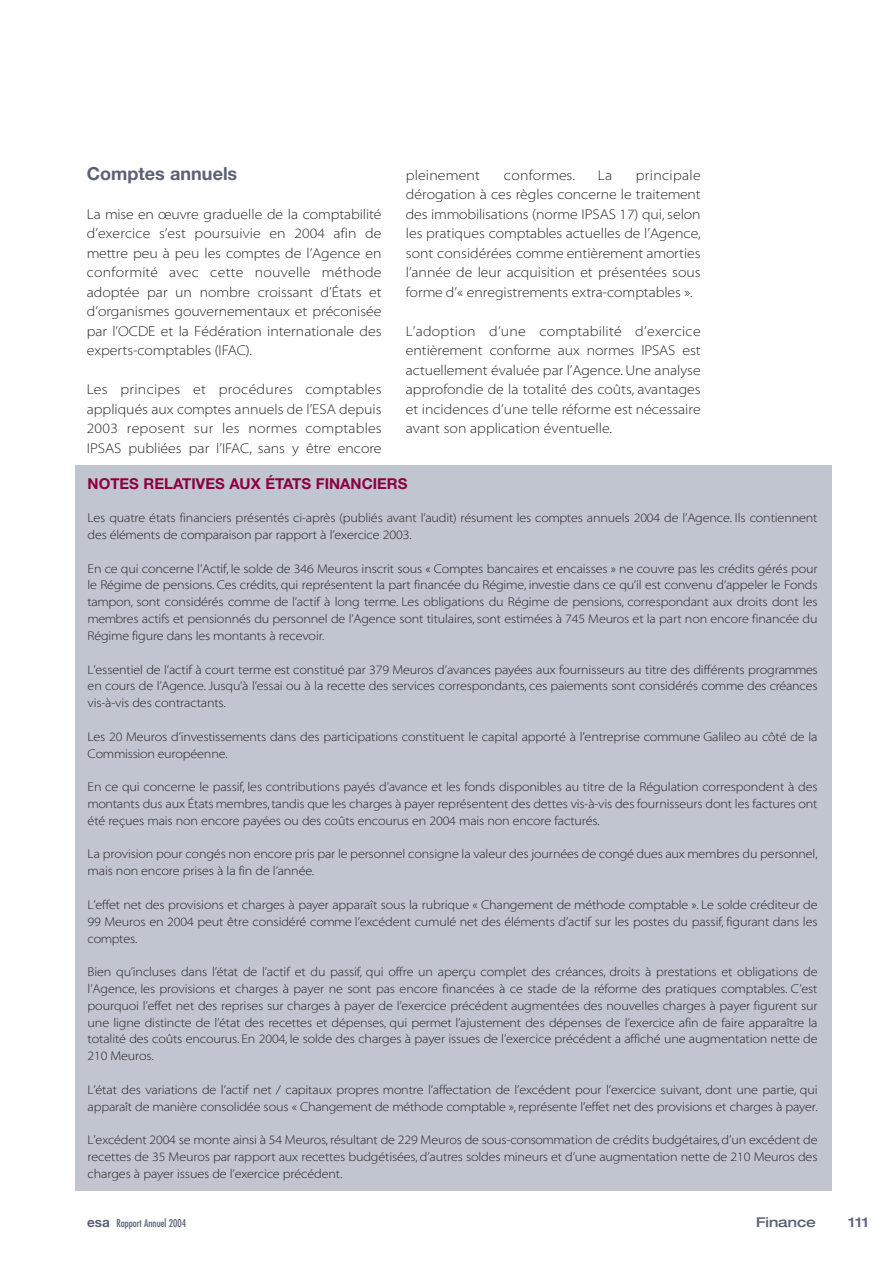
<style>
.page{position:relative;width:890px;height:1270px;background:#fff}
.page>*{position:absolute;margin:0;border:0;box-sizing:border-box;transform-origin:0 0}
.t1{font:700 18px "Helvetica Neue";color:#596176}
.t2{font:700 15px "Helvetica Neue";color:#8b003d}
.t3{font:14.25px/19.5px "Myriad MM 215 700";color:#231f20;text-align:justify}
.t4{font:14.25px "Myriad MM 215 700";letter-spacing:.02em;color:#231f20}
.t5{font:500 expanded 13.5px "Helvetica Neue";color:#596176}
.t6{font:12.75px/16.8px "Myriad MM 215 700";letter-spacing:-.01em;color:#231f20;text-align:justify}
.t7{font:condensed 10.5px "Futura";color:#596176}
.s1{font-family:"Helvetica Neue";font-weight:700;font-stretch:normal;font-size:13.5px}
</style>
<div class="page">
<div style="left:75px;top:465px;width:757px;height:726px;background:#c0c5d0"></div>
<h1 class="t1" style="left:87px;top:167px;width:152px">Comptes annuels</h1>
<p class="t3" style="left:87px;top:205px;width:296px">La mise en œuvre graduelle de la comptabilité d’exercice s’est poursuivie en 2004 afin de mettre peu à peu les comptes de l’Agence en conformité avec cette nouvelle méthode adoptée par un nombre croissant d’États et d’organismes gouvernementaux et préconisée par l’OCDE et la Fédération internationale des experts-comptables (IFAC).</p>
<p class="t3" style="left:87px;top:381px;width:296px">Les principes et procédures comptables appliqués aux comptes annuels de l’ESA depuis 2003 reposent sur les normes comptables IPSAS publiées par l’IFAC, sans y être encore</p>
<p class="t3" style="left:406px;top:166px;width:76px">pleinement</p>
<p class="t4" style="left:504px;top:169px;width:73px">conformes.</p>
<p class="t3" style="left:597px;top:166px;width:16px">La</p>
<p class="t3" style="left:406px;top:166px;width:296px;text-indent:230px">principale dérogation à ces règles concerne le traitement des immobilisations (norme IPSAS 17) qui, selon les pratiques comptables actuelles de l’Agence, sont considérées comme entièrement amorties l’année de leur acquisition et présentées sous forme d’« enregistrements extra-comptables ».</p>
<p class="t3" style="left:406px;top:322px;width:296px">L’adoption d’une comptabilité d’exercice entièrement conforme aux normes IPSAS est actuellement évaluée par l’Agence. Une analyse approfondie de la totalité des coûts, avantages et incidences d’une telle réforme est nécessaire avant son application éventuelle.</p>
<p class="t2" style="left:88px;top:478px;width:321px">NOTES RELATIVES AUX ÉTATS FINANCIERS</p>
<p class="t6" style="left:88px;top:510px;width:731px">Les quatre états financiers présentés ci-après (publiés avant l’audit) résument les comptes annuels 2004 de l’Agence. Ils contiennent des éléments de comparaison par rapport à l’exercice 2003.</p>
<p class="t6" style="left:88px;top:561px;width:731px">En ce qui concerne l’Actif, le solde de 346 Meuros inscrit sous « Comptes bancaires et encaisses » ne couvre pas les crédits gérés pour le Régime de pensions. Ces crédits, qui représentent la part financée du Régime, investie dans ce qu’il est convenu d’appeler le Fonds tampon, sont considérés comme de l’actif à long terme. Les obligations du Régime de pensions, correspondant aux droits dont les membres actifs et pensionnés du personnel de l’Agence sont titulaires, sont estimées à 745 Meuros et la part non encore financée du Régime figure dans les montants à recevoir.</p>
<p class="t6" style="left:88px;top:661px;width:731px">L’essentiel de l’actif à court terme est constitué par 379 Meuros d’avances payées aux fournisseurs au titre des différents programmes en cours de l’Agence. Jusqu’à l’essai ou à la recette des services correspondants, ces paiements sont considérés comme des créances vis-à-vis des contractants.</p>
<p class="t6" style="left:88px;top:729px;width:731px">Les 20 Meuros d’investissements dans des participations constituent le capital apporté à l’entreprise commune Galileo au côté de la<br>Commission européenne.</p>
<p class="t6" style="left:88px;top:779px;width:731px">En ce qui concerne le passif, les contributions payés d’avance et les fonds disponibles au titre de la Régulation correspondent à des montants dus aux États membres,tandis que les charges à payer représentent des dettes vis-à-vis des fournisseurs dont les factures ont été reçues mais non encore payées ou des coûts encourus en 2004 mais non encore facturés.</p>
<p class="t6" style="left:88px;top:846px;width:731px">La provision pour congés non encore pris par le personnel consigne la valeur des journées de congé dues aux membres du personnel, mais non encore prises à la fin de l’année.</p>
<p class="t6" style="left:88px;top:897px;width:731px">L’effet net des provisions et charges à payer apparaît sous la rubrique « Changement de méthode comptable ». Le solde créditeur de 99 Meuros en 2004 peut être considéré comme l’excédent cumulé net des éléments d’actif sur les postes du passif, figurant dans les comptes.</p>
<p class="t6" style="left:88px;top:964px;width:731px">Bien qu’incluses dans l’état de l’actif et du passif, qui offre un aperçu complet des créances, droits à prestations et obligations de l’Agence, les provisions et charges à payer ne sont pas encore financées à ce stade de la réforme des pratiques comptables. C’est pourquoi l’effet net des reprises sur charges à payer de l’exercice précédent augmentées des nouvelles charges à payer figurent sur une ligne distincte de l’état des recettes et dépenses, qui permet l’ajustement des dépenses de l’exercice afin de faire apparaître la totalité des coûts encourus. En 2004, le solde des charges à payer issues de l’exercice précédent a affiché une augmentation nette de 210 Meuros.</p>
<p class="t6" style="left:88px;top:1081px;width:731px">L’état des variations de l’actif net / capitaux propres montre l’affectation de l’excédent pour l’exercice suivant, dont une partie, qui apparaît de manière consolidée sous « Changement de méthode comptable », représente l’effet net des provisions et charges à payer.</p>
<p class="t6" style="left:88px;top:1132px;width:731px">L’excédent 2004 se monte ainsi à 54 Meuros, résultant de 229 Meuros de sous-consommation de crédits budgétaires, d’un excédent de recettes de 35 Meuros par rapport aux recettes budgétisées, d’autres soldes mineurs et d’une augmentation nette de 210 Meuros des charges à payer issues de l’exercice précédent.</p>
<p class="t7" style="left:87px;top:1218px;width:100px"><span class="s1">esa</span> Rapport Annuel 2004</p>
<p class="t5" style="left:756px;top:1216px;width:61px">Finance</p>
<p class="t5" style="left:848px;top:1216px;width:22px">111</p>
</div>
